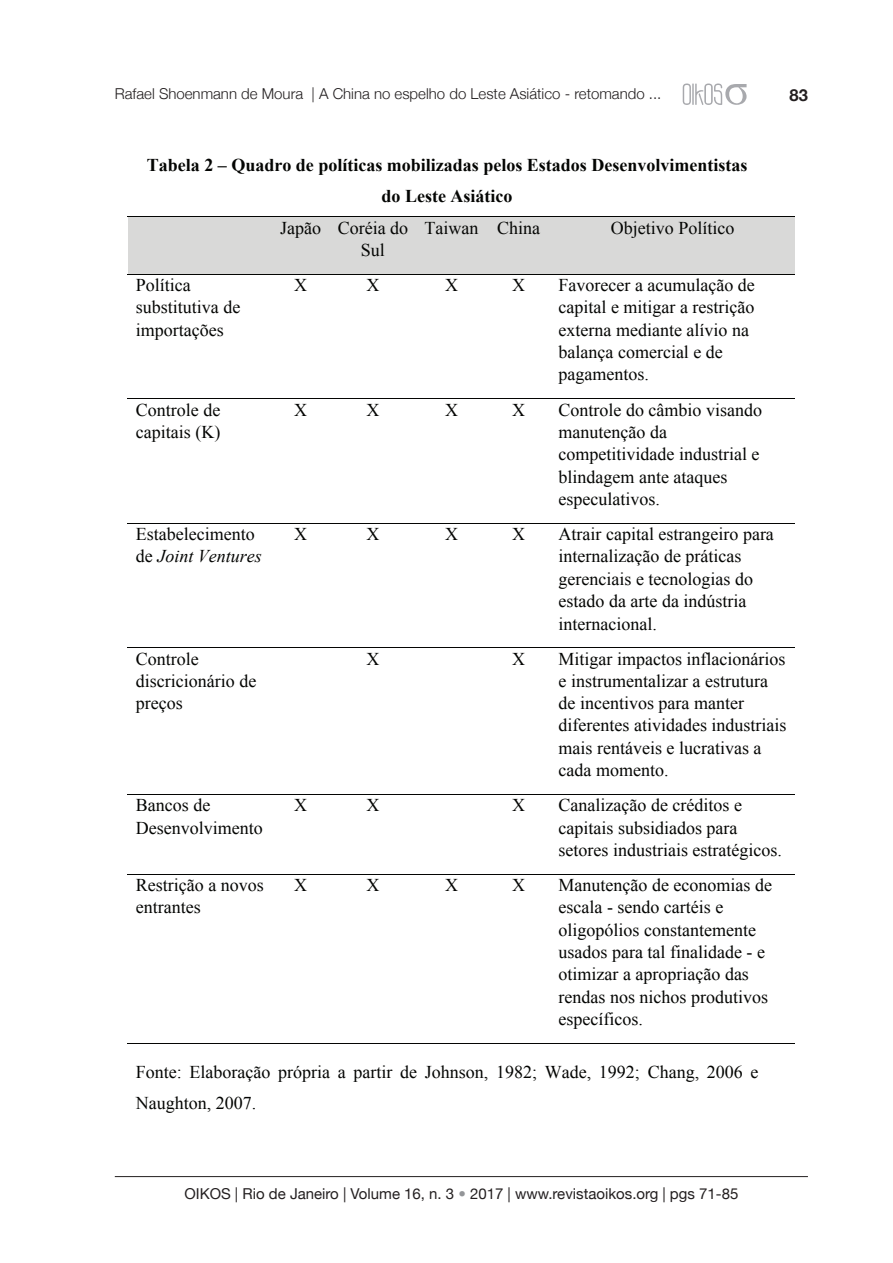
<style>
.page{position:relative;width:893px;height:1263px;background:#fff}
.page>*{position:absolute;margin:0;border:0;box-sizing:border-box;transform-origin:0 0}
.t1{font:18px/22.4px "Times New Roman";color:#040503}
.t2{font:700 18px/30.9px "Times New Roman";color:#040503;text-align:center}
.t3{font:700 16.5px "Helvetica Neue";color:#231f20}
.t4{font:15px "Helvetica Neue";color:#231f20}
.t5{font:300 15px "Helvetica Neue";color:#231f20}
.s1{font-style:italic}
.s2{color:#939598}
</style>
<div class="page">
<svg style="left:683px;top:83px;width:64px;height:22px"></svg>
<div style="left:128px;top:217px;width:144px;height:57px;background:#d9d9d8"></div>
<div style="left:272px;top:217px;width:58px;height:57px;background:#d9d9d8"></div>
<div style="left:330px;top:217px;width:86px;height:57px;background:#d9d9d8"></div>
<div style="left:416px;top:217px;width:70px;height:57px;background:#d9d9d8"></div>
<div style="left:486px;top:217px;width:65px;height:57px;background:#d9d9d8"></div>
<div style="left:551px;top:217px;width:244px;height:57px;background:#d9d9d8"></div>
<hr style="left:128px;top:216px;width:144px;height:1px;background:#040503">
<hr style="left:273px;top:216px;width:57px;height:1px;background:#040503">
<hr style="left:330px;top:216px;width:86px;height:1px;background:#040503">
<hr style="left:417px;top:216px;width:69px;height:1px;background:#040503">
<hr style="left:487px;top:216px;width:64px;height:1px;background:#040503">
<hr style="left:551px;top:216px;width:244px;height:1px;background:#040503">
<hr style="left:128px;top:274px;width:144px;height:1px;background:#040503">
<hr style="left:273px;top:274px;width:57px;height:1px;background:#040503">
<hr style="left:330px;top:274px;width:86px;height:1px;background:#040503">
<hr style="left:417px;top:274px;width:69px;height:1px;background:#040503">
<hr style="left:487px;top:274px;width:64px;height:1px;background:#040503">
<hr style="left:551px;top:274px;width:244px;height:1px;background:#040503">
<hr style="left:128px;top:398px;width:144px;height:1px;background:#040503">
<hr style="left:273px;top:398px;width:57px;height:1px;background:#040503">
<hr style="left:330px;top:398px;width:86px;height:1px;background:#040503">
<hr style="left:417px;top:398px;width:69px;height:1px;background:#040503">
<hr style="left:487px;top:398px;width:64px;height:1px;background:#040503">
<hr style="left:551px;top:398px;width:244px;height:1px;background:#040503">
<hr style="left:128px;top:523px;width:144px;height:1px;background:#040503">
<hr style="left:273px;top:523px;width:57px;height:1px;background:#040503">
<hr style="left:330px;top:523px;width:86px;height:1px;background:#040503">
<hr style="left:417px;top:523px;width:69px;height:1px;background:#040503">
<hr style="left:487px;top:523px;width:64px;height:1px;background:#040503">
<hr style="left:551px;top:523px;width:244px;height:1px;background:#040503">
<hr style="left:128px;top:647px;width:144px;height:1px;background:#040503">
<hr style="left:273px;top:647px;width:57px;height:1px;background:#040503">
<hr style="left:330px;top:647px;width:86px;height:1px;background:#040503">
<hr style="left:417px;top:647px;width:69px;height:1px;background:#040503">
<hr style="left:487px;top:647px;width:64px;height:1px;background:#040503">
<hr style="left:551px;top:647px;width:244px;height:1px;background:#040503">
<hr style="left:128px;top:794px;width:144px;height:1px;background:#040503">
<hr style="left:273px;top:794px;width:57px;height:1px;background:#040503">
<hr style="left:330px;top:794px;width:86px;height:1px;background:#040503">
<hr style="left:417px;top:794px;width:69px;height:1px;background:#040503">
<hr style="left:487px;top:794px;width:64px;height:1px;background:#040503">
<hr style="left:551px;top:794px;width:244px;height:1px;background:#040503">
<hr style="left:128px;top:874px;width:144px;height:1px;background:#040503">
<hr style="left:273px;top:874px;width:57px;height:1px;background:#040503">
<hr style="left:330px;top:874px;width:86px;height:1px;background:#040503">
<hr style="left:417px;top:874px;width:69px;height:1px;background:#040503">
<hr style="left:487px;top:874px;width:64px;height:1px;background:#040503">
<hr style="left:551px;top:874px;width:244px;height:1px;background:#040503">
<hr style="left:127px;top:1043px;width:145px;height:1px;background:#040503">
<hr style="left:272px;top:1043px;width:58px;height:1px;background:#040503">
<hr style="left:329px;top:1043px;width:87px;height:1px;background:#040503">
<hr style="left:416px;top:1043px;width:70px;height:1px;background:#040503">
<hr style="left:486px;top:1043px;width:65px;height:1px;background:#040503">
<hr style="left:550px;top:1043px;width:245px;height:1px;background:#040503">
<hr style="left:115px;top:1176px;width:693px;height:1px;background:#231f20">
<p class="t5" style="left:115px;top:85px;width:548px">Rafael Shoenmann de Moura | A China no espelho do Leste Asiático - retomando ...</p>
<p class="t3" style="left:790px;top:85px;width:20px">83</p>
<p class="t2" style="left:147px;top:149px;width:602px">Tabela 2 – Quadro de políticas mobilizadas pelos Estados Desenvolvimentistas do Leste Asiático</p>
<p class="t1" style="left:361px;top:216px;width:49px;text-indent:-81px">Japão Coréia do<br>Sul</p>
<p class="t1" style="left:425px;top:216px;width:117px">Taiwan China</p>
<p class="t1" style="left:611px;top:216px;width:125px">Objetivo Político</p>
<p class="t1" style="left:136px;top:274px;width:106px">Política substitutiva de importações</p>
<p class="t1" style="left:294px;top:274px;width:14px">X</p>
<p class="t1" style="left:366px;top:274px;width:14px">X</p>
<p class="t1" style="left:445px;top:274px;width:14px">X</p>
<p class="t1" style="left:512px;top:274px;width:14px">X</p>
<p class="t1" style="left:558px;top:274px;width:198px">Favorecer a acumulação de capital e mitigar a restrição externa mediante alívio na balança comercial e de pagamentos.</p>
<p class="t1" style="left:136px;top:398px;width:86px">Controle de capitais (K)</p>
<p class="t1" style="left:294px;top:398px;width:14px">X</p>
<p class="t1" style="left:366px;top:398px;width:14px">X</p>
<p class="t1" style="left:445px;top:398px;width:14px">X</p>
<p class="t1" style="left:512px;top:398px;width:14px">X</p>
<p class="t1" style="left:558px;top:398px;width:205px">Controle do câmbio visando manutenção da competitividade industrial e blindagem ante ataques especulativos.</p>
<p class="t1" style="left:136px;top:522px;width:127px">Estabelecimento de <span class="s1">Joint Ventures</span></p>
<p class="t1" style="left:294px;top:522px;width:14px">X</p>
<p class="t1" style="left:366px;top:522px;width:14px">X</p>
<p class="t1" style="left:445px;top:522px;width:14px">X</p>
<p class="t1" style="left:512px;top:522px;width:14px">X</p>
<p class="t1" style="left:558px;top:522px;width:217px">Atrair capital estrangeiro para internalização de práticas gerenciais e tecnologias do estado da arte da indústria internacional.</p>
<p class="t1" style="left:136px;top:647px;width:122px">Controle discricionário de preços</p>
<p class="t1" style="left:366px;top:647px;width:14px">X</p>
<p class="t1" style="left:512px;top:647px;width:14px">X</p>
<p class="t1" style="left:558px;top:647px;width:229px">Mitigar impactos inflacionários e instrumentalizar a estrutura de incentivos para manter diferentes atividades industriais mais rentáveis e lucrativas a cada momento.</p>
<p class="t1" style="left:136px;top:794px;width:128px">Bancos de<br>Desenvolvimento</p>
<p class="t1" style="left:294px;top:794px;width:14px">X</p>
<p class="t1" style="left:366px;top:794px;width:14px">X</p>
<p class="t1" style="left:512px;top:794px;width:14px">X</p>
<p class="t1" style="left:558px;top:794px;width:225px">Canalização de créditos e capitais subsidiados para setores industriais estratégicos.</p>
<p class="t1" style="left:136px;top:873px;width:129px">Restrição a novos entrantes</p>
<p class="t1" style="left:294px;top:873px;width:14px">X</p>
<p class="t1" style="left:366px;top:873px;width:14px">X</p>
<p class="t1" style="left:445px;top:873px;width:14px">X</p>
<p class="t1" style="left:512px;top:873px;width:14px">X</p>
<p class="t1" style="left:558px;top:873px;width:215px">Manutenção de economias de escala - sendo cartéis e oligopólios constantemente usados para tal finalidade - e otimizar a apropriação das rendas nos nichos produtivos específicos.</p>
<p class="t1" style="left:136px;top:1056px;width:624px;line-height:30.9px">Fonte: Elaboração própria a partir de Johnson, 1982; Wade, 1992; Chang, 2006 e<br>Naughton, 2007.</p>
<p class="t4" style="left:184px;top:1185px;width:555px">OIKOS | Rio de Janeiro | Volume 16, n. 3 <span class="s2">•</span> 2017 | www.revistaoikos.org | pgs 71-85</p>
</div>
